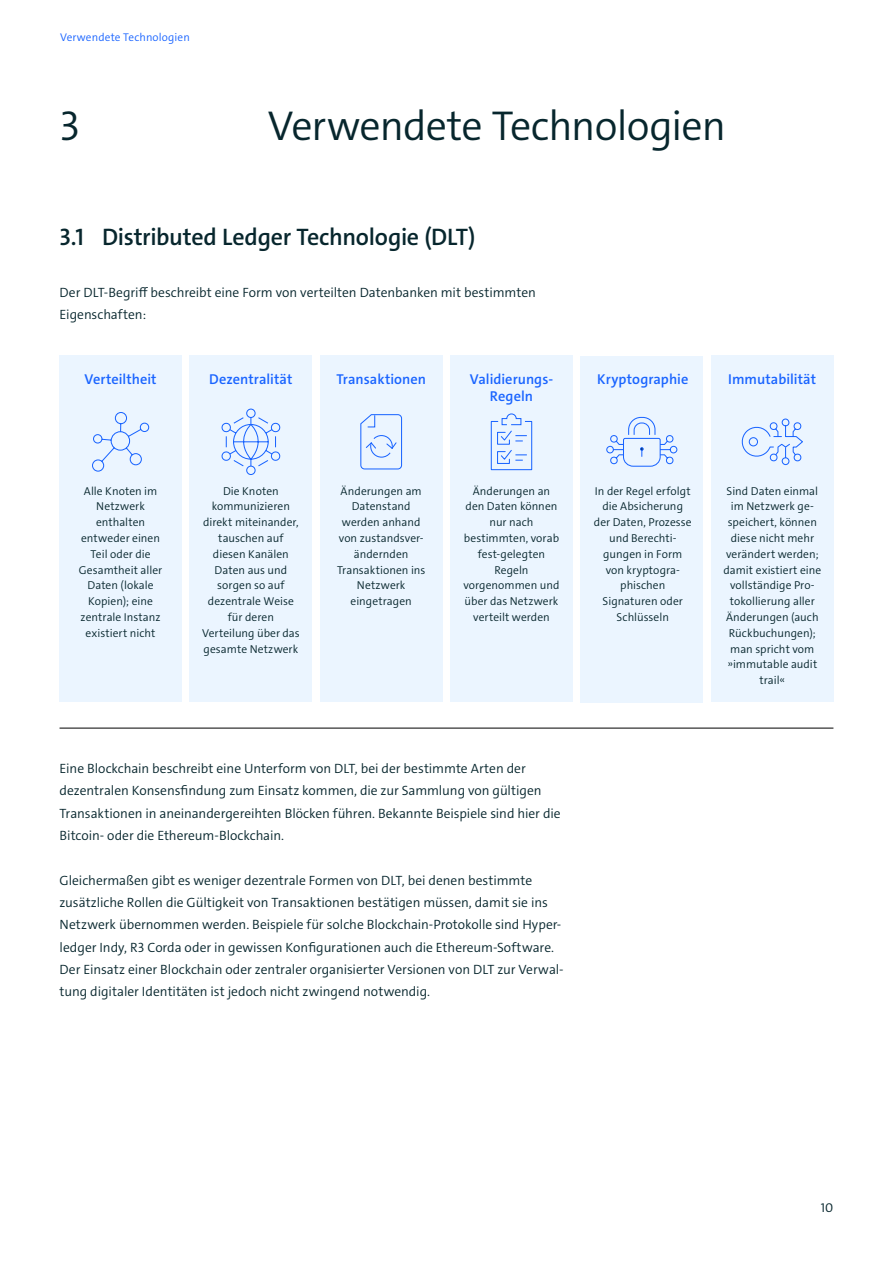
<style>
.page{position:relative;width:893px;height:1263px;background:#fff}
.page>*{position:absolute;margin:0;border:0;box-sizing:border-box;transform-origin:0 0}
.t1{font:300 42px "The Sans C4 s";letter-spacing:-.02em;color:#07262d}
.t2{font:600 24px "The Sans C4 s";letter-spacing:-.01em;color:#07262d}
.t3{font:600 14.4px/17.2px "The Sans C4 s";letter-spacing:.005em;color:#1964ff;text-align:center}
.t4{font:300 13.5px/22.4px "The Sans C4 s";letter-spacing:-.005em;color:#07262d}
.t5{font:300 11.55px/15.8px "The Sans C4 s";letter-spacing:.005em;color:#07262d;text-align:center}
.t6{font:300 11.25px "The Sans C4 s";letter-spacing:.01em;color:#1964ff}
</style>
<div class="page">
<div style="left:60px;top:356px;width:122px;height:346px;background:#ebf5ff"></div>
<div style="left:190px;top:356px;width:122px;height:346px;background:#ebf5ff"></div>
<div style="left:320px;top:356px;width:122px;height:346px;background:#ebf5ff"></div>
<div style="left:450px;top:356px;width:123px;height:346px;background:#ebf5ff"></div>
<svg style="left:490px;top:413px;width:43px;height:58px"></svg>
<div style="left:581px;top:356px;width:122px;height:346px;background:#ebf5ff"></div>
<div style="left:711px;top:356px;width:122px;height:346px;background:#ebf5ff"></div>
<svg style="left:741px;top:418px;width:62px;height:48px"></svg>
<svg style="left:92px;top:412px;width:58px;height:60px"></svg>
<svg style="left:221px;top:408px;width:60px;height:67px"></svg>
<svg style="left:606px;top:416px;width:72px;height:51px"></svg>
<svg style="left:360px;top:355px;width:43px;height:115px"></svg>
<hr style="left:60px;top:728px;width:773px;height:1px;background:#000">
<p class="t6" style="left:60px;top:30px;width:131px">Verwendete Technologien</p>
<h1 class="t1" style="left:60px;top:99px;width:22px">3</h1>
<h1 class="t1" style="left:268px;top:99px;width:459px">Verwendete Technologien</h1>
<h2 class="t2" style="left:60px;top:221px;width:417px">3.1 Distributed Ledger Technologie (DLT)</h2>
<p class="t4" style="left:60px;top:281px;width:478px">Der DLT-Begriff beschreibt eine Form von verteilten Datenbanken mit bestimmten<br>Eigenschaften:</p>
<p class="t3" style="left:85px;top:370px;width:74px">Verteiltheit</p>
<p class="t5" style="left:79px;top:483px;width:85px">Alle Knoten im<br>Netzwerk enthalten entweder einen<br>Teil oder die<br>Gesamtheit aller<br>Daten (lokale<br>Kopien); eine zentrale Instanz existiert nicht</p>
<p class="t3" style="left:209px;top:370px;width:85px">Dezentralität</p>
<p class="t3" style="left:336px;top:370px;width:91px">Transaktionen</p>
<p class="t5" style="left:202px;top:483px;width:99px">Die Knoten kommunizieren direkt miteinander, tauschen auf diesen Kanälen<br>Daten aus und sorgen so auf dezentrale Weise für deren<br>Verteilung über das gesamte Netzwerk</p>
<p class="t5" style="left:337px;top:483px;width:90px">Änderungen am<br>Datenstand werden anhand von zustandsver&shy;ändernden<br>Transaktionen ins<br>Netzwerk eingetragen</p>
<p class="t3" style="left:470px;top:370px;width:85px">Validierungs-<br>Regeln</p>
<p class="t5" style="left:463px;top:483px;width:98px">Änderungen an den Daten können nur nach bestimmten, vorab fest-gelegten<br>Regeln vorgenommen und über das Netzwerk verteilt werden</p>
<p class="t3" style="left:597px;top:370px;width:93px">Kryptographie</p>
<p class="t5" style="left:594px;top:483px;width:99px">In der Regel erfolgt die Absicherung der Daten, Prozesse und Berechti&shy;gungen in Form von kryptogra&shy;phischen<br>Signaturen oder<br>Schlüsseln</p>
<p class="t4" style="left:60px;top:757px;width:503px">Eine Blockchain beschreibt eine Unterform von DLT, bei der bestimmte Arten der dezentralen Konsensfindung zum Einsatz kommen, die zur Sammlung von gültigen Transaktionen in aneinandergereihten Blöcken führen. Bekannte Beispiele sind hier die Bitcoin- oder die Ethereum-Blockchain.</p>
<p class="t4" style="left:60px;top:869px;width:506px">Gleichermaßen gibt es weniger dezentrale Formen von DLT, bei denen bestimmte zusätzliche Rollen die Gültigkeit von Transaktionen bestätigen müssen, damit sie ins Netzwerk übernommen werden. Beispiele für solche Blockchain-Protokolle sind Hyper&shy;ledger Indy, R3 Corda oder in gewissen Konfigurationen auch die Ethereum-Software.<br>Der Einsatz einer Blockchain oder zentraler organisierter Versionen von DLT zur Verwal&shy;tung digitaler Identitäten ist jedoch nicht zwingend notwendig.</p>
<p class="t3" style="left:728px;top:370px;width:89px">Immutabilität</p>
<p class="t5" style="left:723px;top:483px;width:99px">Sind Daten einmal im Netzwerk ge&shy;speichert, können diese nicht mehr verändert werden; damit existiert eine vollständige Pro&shy;tokollierung aller<br>Änderungen (auch<br>Rückbuchungen); man spricht vom »immutable audit trail«</p>
<p class="t4" style="left:821px;top:1196px;width:14px">10</p>
</div>
